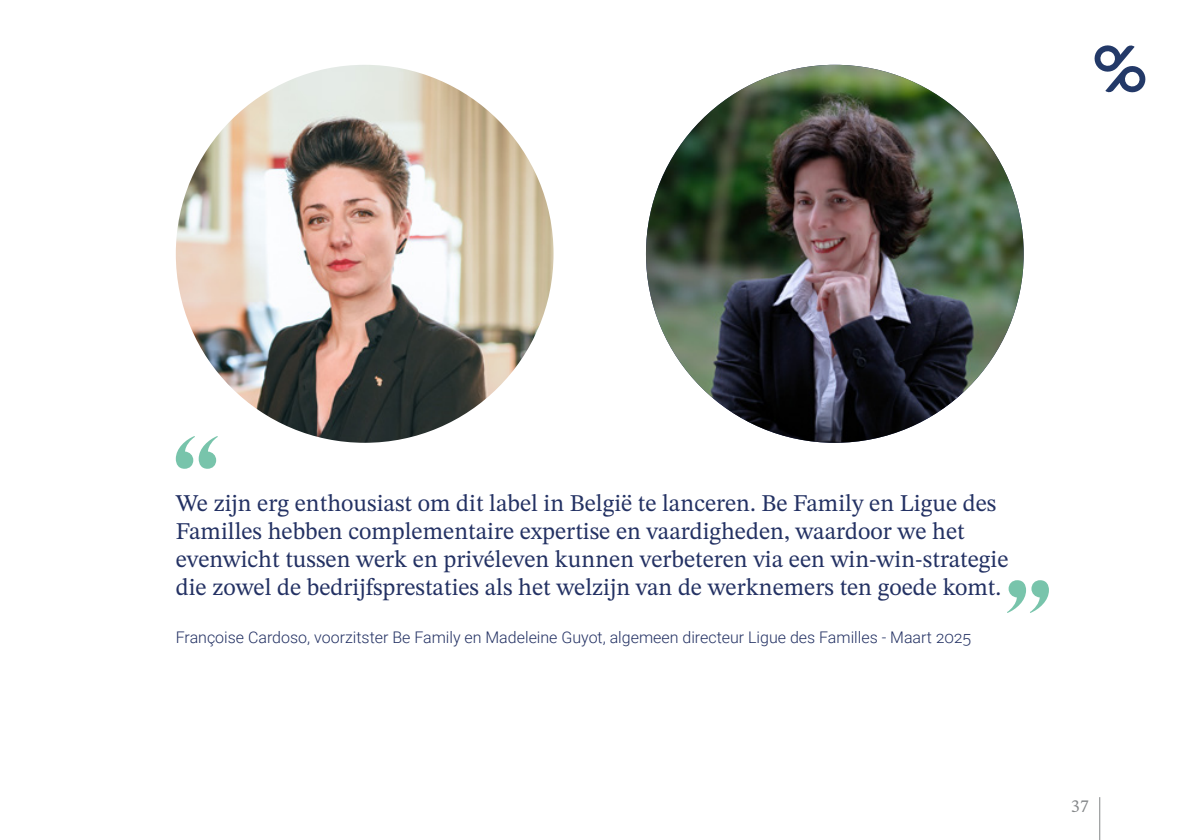
<style>
.page{position:relative;width:1191px;height:840px;background:#fff}
.page>*{position:absolute;margin:0;border:0;box-sizing:border-box;transform-origin:0 0}
.Quote_TK{font:24px/28px "STIX Two Text";color:#233163}
.t1{font:18px "STIX Two Text";color:#838688}
.Quote_nom_TK{font:300 16px "Roboto";color:#233163}
</style>
<div class="page">
<hr style="left:1099px;top:796px;width:1px;height:43px;background:#838688">
<svg style="left:1094px;top:45px;width:52px;height:48px"></svg>
<svg style="left:176px;top:436px;width:42px;height:32px"></svg>
<svg style="left:1007px;top:580px;width:42px;height:32px"></svg>
<img style="left:176px;top:65px;width:377px;height:377px;border-radius:189px">
<img style="left:646px;top:65px;width:377px;height:377px;border-radius:189px">
<p class="Quote_TK" style="left:176px;top:488px;width:834px">We zijn erg enthousiast om dit label in België te lanceren. Be Family en Ligue des Familles hebben complementaire expertise en vaardigheden, waardoor we het evenwicht tussen werk en privéleven kunnen verbeteren via een win-win-strategie die zowel de bedrijfsprestaties als het welzijn van de werknemers ten goede komt.</p>
<p class="Quote_nom_TK" style="left:176px;top:626px;width:797px">Françoise Cardoso, voorzitster Be Family en Madeleine Guyot, algemeen directeur Ligue des Familles - Maart 2025</p>
<p class="t1" style="left:1071px;top:789px;width:19px">37</p>
</div>
